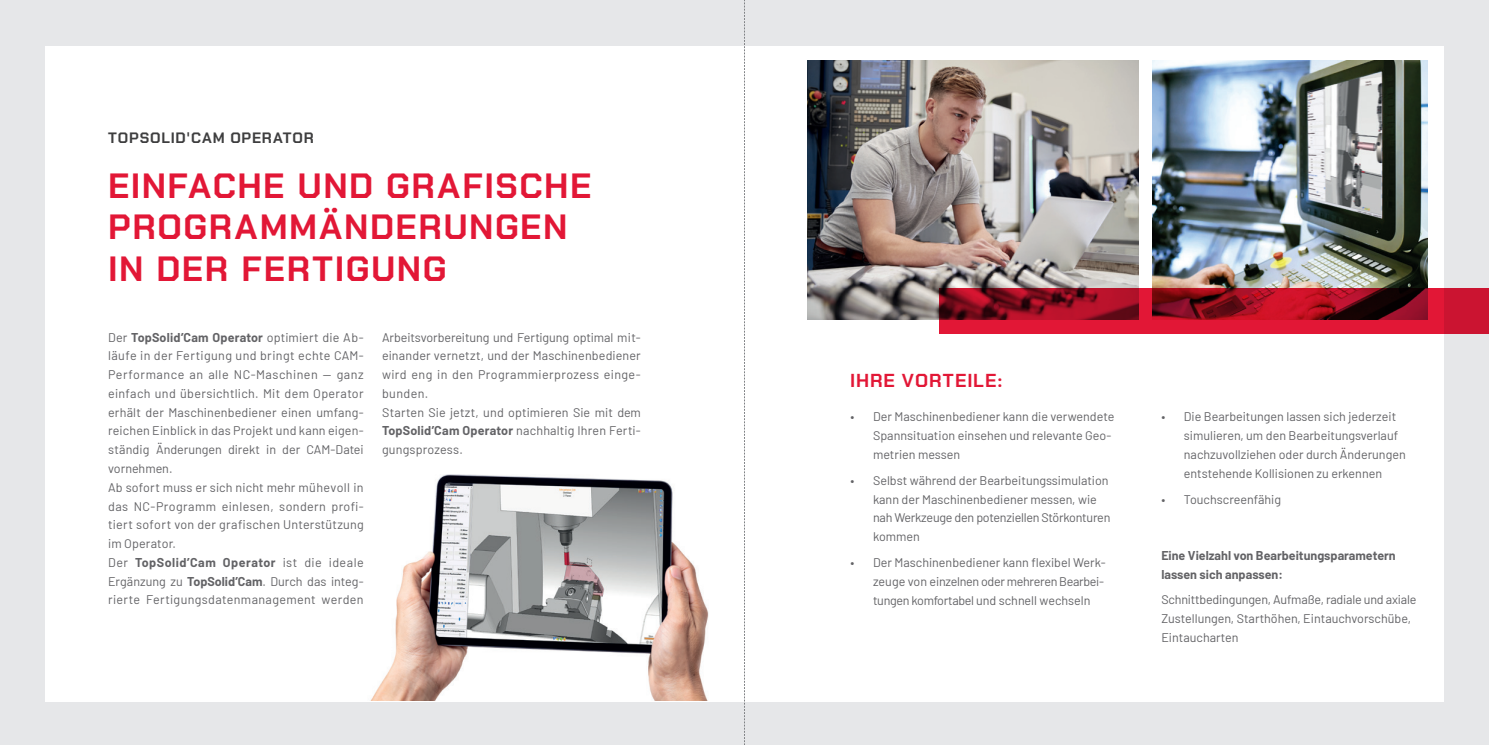
<style>
.page{position:relative;width:1489px;height:745px;background:#fff}
.page>*{position:absolute;margin:0;border:0;box-sizing:border-box;transform-origin:0 0}
.t1{font:700 35px/41.2px "Chakra Petch";letter-spacing:.045em;color:#e21736}
.t2{font:700 18.75px "Chakra Petch";letter-spacing:.05em;color:#e21736}
.t3{font:700 15px "Chakra Petch";letter-spacing:.055em;color:#3e3e3f}
.t4{font:12.5px/18.8px "Barlow";color:#636366}
.t5{font:12.5px/18.8px "Barlow";letter-spacing:.02em;color:#636366}
.t6{font:700 12.5px/18.8px "Barlow";color:#636366}
.s1{font-family:"URWDIN";font-weight:500}
.s2{font-weight:700}
</style>
<div class="page">
<div style="left:0;top:0;width:1488px;height:744px;background:#e6e7e9"></div>
<div style="left:45px;top:46px;width:1398px;height:655px;background:#fff"></div>
<img style="left:1152px;top:60px;width:275px;height:228px">
<img style="left:807px;top:60px;width:330px;height:259px">
<svg style="left:744px;top:0;width:1px;height:744px"></svg>
<img style="left:371px;top:474px;width:338px;height:226px">
<svg style="left:938px;top:288px;width:550px;height:45px;background:#a61026"></svg>
<p class="t3" style="left:108px;top:129px;width:207px">TOPSOLID<span class="s1">'</span>CAM OPERATOR</p>
<h1 class="t1" style="left:108px;top:165px;width:484px">EINFACHE UND GRAFISCHE<br>PROGRAMMÄNDERUNGEN<br>IN DER FERTIGUNG</h1>
<p class="t5" style="left:108px;top:326px;width:257px">Der <span class="s2">TopSolid’Cam Operator</span> optimiert die Ab&shy;läufe in der Fertigung und bringt echte CAM-Performance an alle NC-Maschinen — ganz einfach und übersichtlich. Mit dem Operator erhält der Maschinenbediener einen umfang&shy;reichen Einblick in das Projekt und kann eigen&shy;ständig Änderungen direkt in der CAM-Datei vornehmen.<br>Ab sofort muss er sich nicht mehr mühevoll in das NC-Programm einlesen, sondern profi&shy;tiert sofort von der grafischen Unterstützung im Operator.<br>Der <span class="s2">TopSolid’Cam Operator</span> ist die ideale Ergänzung zu <span class="s2">TopSolid’Cam</span>. Durch das integ&shy;rierte Fertigungsdatenmanagement werden</p>
<p class="t4" style="left:382px;top:326px;width:260px">Arbeitsvorbereitung und Fertigung optimal mit&shy;einander vernetzt, und der Maschinenbediener wird eng in den Programmierprozess einge&shy;bunden.<br>Starten Sie jetzt, und optimieren Sie mit dem <span class="s2">TopSolid’Cam Operator</span> nachhaltig Ihren Ferti&shy;gungsprozess.</p>
<h2 class="t2" style="left:850px;top:369px;width:153px">IHRE VORTEILE:</h2>
<p class="t4" style="left:873px;top:406px;width:243px;text-indent:-22px">• Der Maschinenbediener kann die verwendete<br>Spannsituation einsehen und relevante Geo&shy;metrien messen</p>
<p class="t4" style="left:873px;top:469px;width:239px;text-indent:-22px">• Selbst während der Bearbeitungssimulation kann der Maschinenbediener messen, wie nah Werkzeuge den potenziellen Störkonturen kommen</p>
<p class="t4" style="left:873px;top:551px;width:234px;text-indent:-22px">• Der Maschinenbediener kann flexibel Werk&shy;zeuge von einzelnen oder mehreren Bearbei&shy;tungen komfortabel und schnell wechseln</p>
<p class="t4" style="left:1183px;top:406px;width:223px;text-indent:-22px">• Die Bearbeitungen lassen sich jederzeit simulieren, um den Bearbeitungsverlauf nachzuvollziehen oder durch Änderungen entstehende Kollisionen zu erkennen</p>
<p class="t4" style="left:1161px;top:488px;width:121px">• Touchscreenfähig</p>
<p class="t6" style="left:1161px;top:544px;width:236px">Eine Vielzahl von Bearbeitungsparametern lassen sich anpassen:</p>
<p class="t4" style="left:1161px;top:589px;width:256px">Schnittbedingungen, Aufmaße, radiale und axiale<br>Zustellungen, Starthöhen, Eintauchvorschübe,<br>Eintaucharten</p>
</div>
